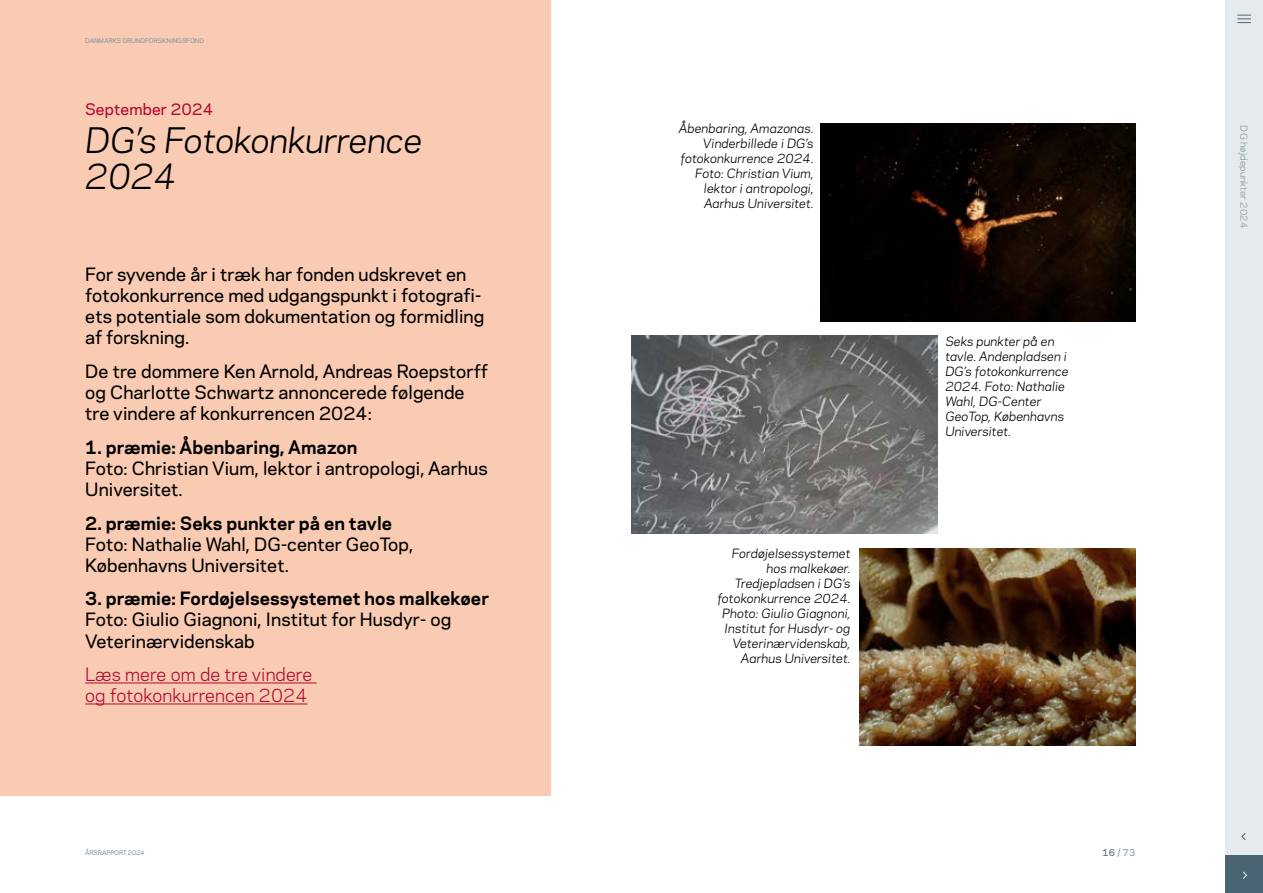
<style>
.page{position:relative;width:1263px;height:893px;background:#fff}
.page>*{position:absolute;margin:0;border:0;box-sizing:border-box;transform-origin:0 0}
.H2_bi20_24{font:italic 33px/36px "Galaxie Polaris";letter-spacing:-.01em;color:#000}
.Stor_brød{font:500 17.25px/21px "Galaxie Polaris";letter-spacing:.005em;color:#000}
.Stor_brød-2{font:17.25px/21px "Galaxie Polaris";letter-spacing:.005em;color:#b40931}
.H3_b10_13_AC{font:500 15px "Galaxie Polaris";letter-spacing:.01em;color:#b40931}
.Brød_B10_13{font:italic 12px/15px "Galaxie Polaris";letter-spacing:.005em;color:#000;text-align:right}
.t1{font:9px "Galaxie Polaris";letter-spacing:.02em;color:#8296a5}
.t2{font:500 9px "Galaxie Polaris";color:#8296a5}
.t3{font:500 6px "Galaxie Polaris";color:#8296a5}
.s1{font-weight:700}
.s2{color:#4b6473}
</style>
<div class="page">
<div style="left:0;top:0;width:551px;height:795px;background:#f9cbb3"></div>
<svg style="left:821px;top:123px;width:314px;height:198px;background:#0e0703"></svg>
<svg style="left:631px;top:336px;width:307px;height:197px;background:#6d6e6e"></svg>
<img style="left:859px;top:548px;width:276px;height:198px">
<hr style="left:85px;top:683px;width:232px;height:1px;background:#b40931">
<hr style="left:85px;top:704px;width:222px;height:1px;background:#b40931">
<div style="left:1225px;top:0;width:38px;height:893px;background:#e6eaed"></div>
<div style="left:1225px;top:855px;width:38px;height:38px;background:#4b6473"></div>
<svg style="left:1237px;top:15px;width:14px;height:8px"></svg>
<svg style="left:1241px;top:833px;width:5px;height:7px"></svg>
<svg style="left:1243px;top:871px;width:4px;height:8px"></svg>
<p class="t3" style="left:85px;top:36px;width:120px">DANMARKS GRUNDFORSKNINGSFOND</p>
<p class="H3_b10_13_AC" style="left:85px;top:98px;width:130px">September 2024</p>
<p class="H2_bi20_24" style="left:85px;top:120px;width:339px">DG’s Fotokonkurrence<br>2024</p>
<p class="Stor_brød" style="left:85px;top:263px;width:401px">For syvende år i træk har fonden udskrevet en fotokonkurrence med udgangspunkt i fotografi&shy;ets potentiale som dokumentation og formidling af forskning.</p>
<p class="Stor_brød" style="left:85px;top:360px;width:404px">De tre dommere Ken Arnold, Andreas Roepstorff og Charlotte Schwartz annoncerede følgende tre vindere af konkurrencen 2024:</p>
<p class="Stor_brød" style="left:85px;top:436px;width:404px"><span class="s1">1. præmie: Åbenbaring, Amazon<br></span>Foto: Christian Vium, lektor i antropologi, Aarhus<br>Universitet.</p>
<p class="Stor_brød" style="left:85px;top:512px;width:329px"><span class="s1">2. præmie: Seks punkter på en tavle<br></span>Foto: Nathalie Wahl, DG-center GeoTop,<br>Københavns Universitet.</p>
<p class="Stor_brød" style="left:85px;top:587px;width:405px"><span class="s1">3. præmie: Fordøjelsessystemet hos malkekøer<br></span>Foto: Giulio Giagnoni, Institut for Husdyr- og<br>Veterinærvidenskab</p>
<p class="Stor_brød-2" style="left:85px;top:663px;width:229px">Læs mere om de tre vindere og fotokonkurrencen 2024</p>
<p class="Brød_B10_13" style="left:679px;top:120px;width:136px">Åbenbaring, Amazonas.<br>Vinderbillede i DG’s fotokonkurrence 2024.<br>Foto: Christian Vium, lektor i antropologi,<br>Aarhus Universitet.</p>
<p class="Brød_B10_13" style="left:717px;top:545px;width:135px">Fordøjelsessystemet hos malkekøer.<br>Tredjepladsen i DG’s fotokonkurrence 2024.<br>Photo: Giulio Giagnoni,<br>Institut for Husdyr- og<br>Veterinærvidenskab,<br>Aarhus Universitet.</p>
<p class="Brød_B10_13" style="left:945px;top:333px;width:125px;text-align:left">Seks punkter på en tavle. Andenpladsen i<br>DG’s fotokonkurrence<br>2024. Foto: Nathalie<br>Wahl, DG-Center<br>GeoTop, Københavns<br>Universitet.</p>
<p class="t3" style="left:85px;top:848px;width:61px">ÅRSRAPPORT 2024</p>
<p class="t2" style="left:1102px;top:846px;width:35px"><span class="s2">16</span> / 73</p>
<p class="t1" style="left:1251px;top:125px;width:104px;rotate:90deg">DG højdepunkter 2024</p>
</div>
